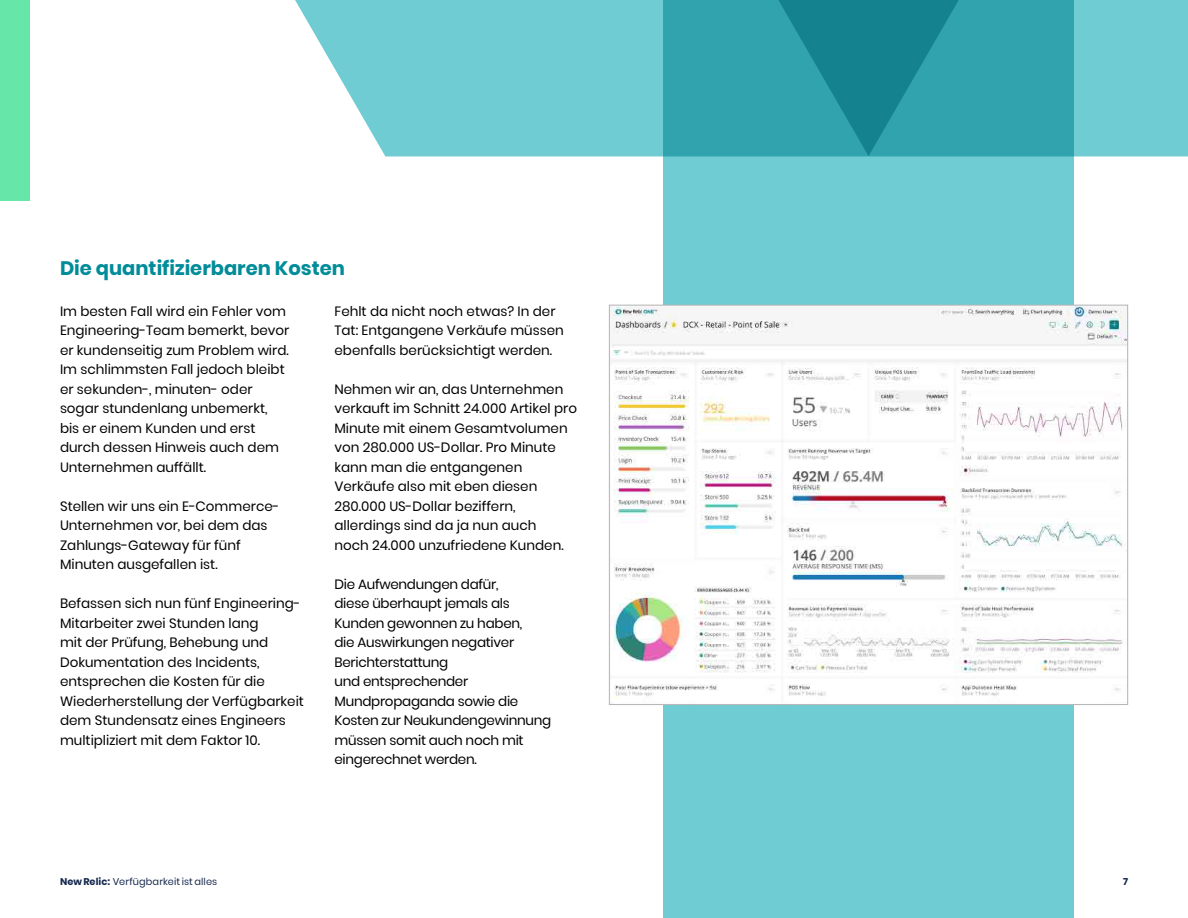
<style>
.page{position:relative;width:1188px;height:918px;background:#fff}
.page>*{position:absolute;margin:0;border:0;box-sizing:border-box;transform-origin:0 0}
.t1{font:700 19.5px "Poppins";color:#008c99}
.t2{font:13.5px/19.5px "Poppins";color:#000}
.t3{font:13.5px/19.5px "Poppins";letter-spacing:-.02em;color:#000}
.t4{font:9.75px "Poppins";letter-spacing:.01em;color:#16284d}
.t5{font:700 9.75px "Poppins";color:#16284d}
.s1{font-weight:700}
</style>
<div class="page">
<div style="left:663px;top:0;width:411px;height:918px;background:#70ccd3"></div>
<img style="left:611px;top:307px;width:515px;height:396px">
<div style="left:1110px;top:0;width:78px;height:156px;background:#70ccd3"></div>
<svg style="left:295px;top:0;width:815px;height:156px;background:#55b6bf"></svg>
<div style="left:0;top:0;width:30px;height:201px;background:#66e6a8"></div>
<h1 class="t1" style="left:60px;top:257px;width:286px">Die quantifizierbaren Kosten</h1>
<p class="t2" style="left:60px;top:302px;width:231px">Im besten Fall wird ein Fehler vom<br>Engineering-Team bemerkt, bevor er kundenseitig zum Problem wird.<br>Im schlimmsten Fall jedoch bleibt er sekunden-, minuten- oder sogar stundenlang unbemerkt, bis er einem Kunden und erst durch dessen Hinweis auch dem<br>Unternehmen auffällt.</p>
<p class="t2" style="left:60px;top:497px;width:221px">Stellen wir uns ein E-Commerce-<br>Unternehmen vor, bei dem das<br>Zahlungs-Gateway für fünf<br>Minuten ausgefallen ist.</p>
<p class="t2" style="left:60px;top:594px;width:245px">Befassen sich nun fünf Engineering-<br>Mitarbeiter zwei Stunden lang<br>mit der Prüfung, Behebung und<br>Dokumentation des Incidents, entsprechen die Kosten für die<br>Wiederherstellung der Verfügbarkeit dem Stundensatz eines Engineers multipliziert mit dem Faktor 10.</p>
<p class="t2" style="left:334px;top:301px;width:231px">Fehlt da nicht noch etwas? In der<br>Tat: Entgangene Verkäufe müssen ebenfalls berücksichtigt werden.</p>
<p class="t2" style="left:334px;top:379px;width:244px">Nehmen wir an, das Unternehmen verkauft im Schnitt 24.000 Artikel pro<br>Minute mit einem Gesamtvolumen von 280.000 US-Dollar. Pro Minute kann man die entgangenen<br>Verkäufe also mit eben diesen<br>280.000 US-Dollar beziffern, allerdings sind da ja nun auch<br>noch 24.000 unzufriedene Kunden.</p>
<p class="t3" style="left:334px;top:574px;width:218px">Die Aufwendungen dafür,<br>diese überhaupt jemals als<br>Kunden gewonnen zu haben,<br>die Auswirkungen negativer<br>Berichterstattung<br>und entsprechender<br>Mundpropaganda sowie die<br>Kosten zur Neukundengewinnung müssen somit auch noch mit eingerechnet werden.</p>
<p class="t4" style="left:60px;top:876px;width:159px"><span class="s1">New Relic:</span> Verfügbarkeit ist alles</p>
<p class="t5" style="left:1123px;top:876px;width:6px">7</p>
</div>
